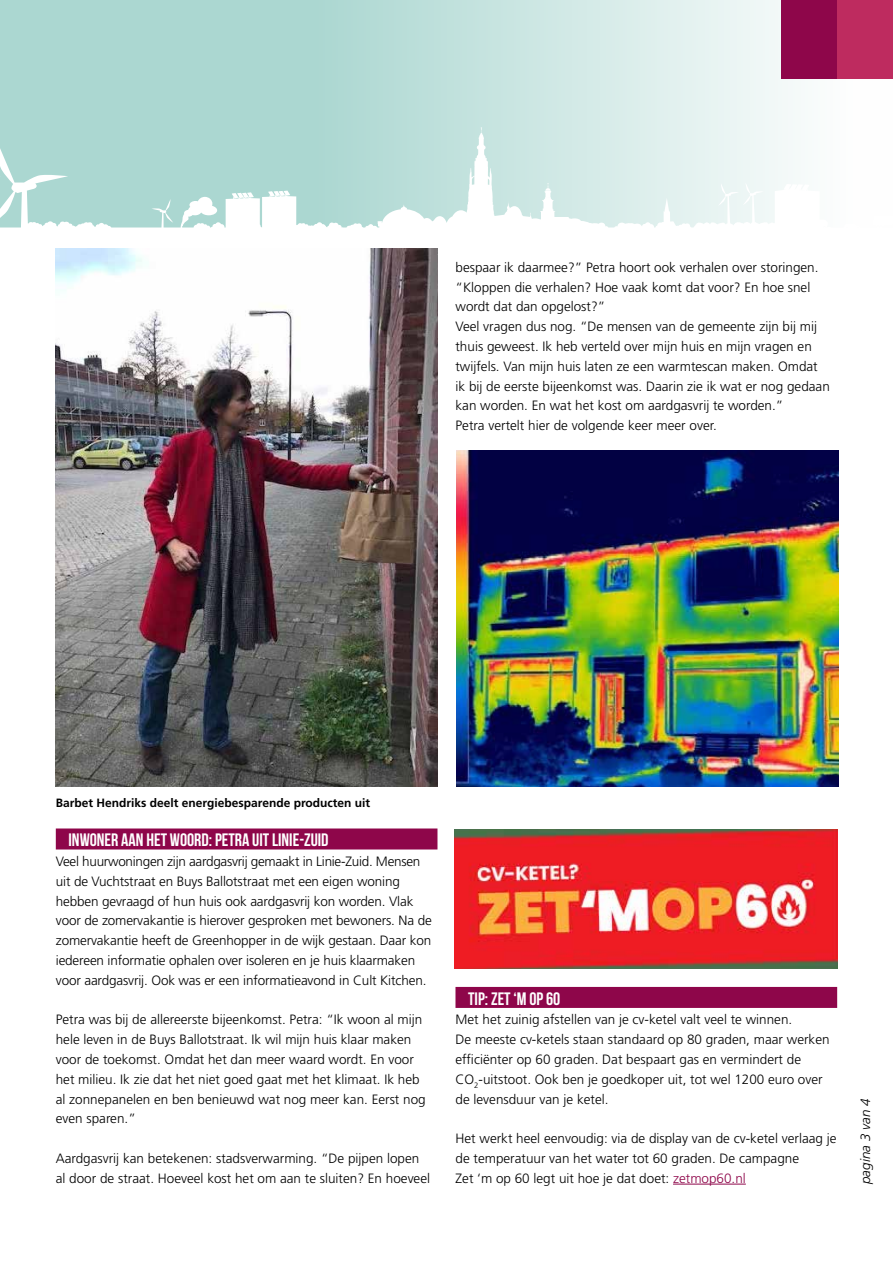
<style>
.page{position:relative;width:893px;height:1263px;background:#fff}
.page>*{position:absolute;margin:0;border:0;box-sizing:border-box;transform-origin:0 0}
.H2_KOPJE_WIT{font:700 18px "Bebas Neue";color:#fff}
.P_basistekst{font:300 13.5px/19.8px "Frutiger LT Std";color:#000}
.t1{font:italic 300 13.5px "Frutiger LT Std";color:#000}
.t2{font:700 12px "Frutiger LT Std";color:#000}
.s1{color:#8e064a}
</style>
<div class="page">
<svg style="left:0;top:0;width:795px;height:127px;background:#c0e1dc"></svg>
<svg style="left:0;top:127px;width:795px;height:177px"></svg>
<svg style="left:545px;top:183px;width:6px;height:8px"></svg>
<div style="left:837px;top:0;width:56px;height:79px;background:#be2b5f"></div>
<div style="left:781px;top:0;width:56px;height:79px;background:#8e064a"></div>
<div style="left:56px;top:828px;width:381px;height:21px;background:#8e064a"></div>
<div style="left:455px;top:987px;width:382px;height:21px;background:#8e064a"></div>
<hr style="left:673px;top:1184px;width:73px;height:1px;background:#8e064a">
<img style="left:56px;top:248px;width:381px;height:539px">
<img style="left:454px;top:829px;width:383px;height:139px">
<img style="left:456px;top:450px;width:383px;height:337px">
<p class="P_basistekst" style="left:455px;top:257px;width:365px">bespaar ik daarmee?” Petra hoort ook verhalen over storingen. “Kloppen die verhalen? Hoe vaak komt dat voor? En hoe snel wordt dat dan opgelost?”</p>
<p class="P_basistekst" style="left:455px;top:317px;width:376px">Veel vragen dus nog. “De mensen van de gemeente zijn bij mij thuis geweest. Ik heb verteld over mijn huis en mijn vragen en twijfels. Van mijn huis laten ze een warmtescan maken. Omdat ik bij de eerste bijeenkomst was. Daarin zie ik wat er nog gedaan kan worden. En wat het kost om aardgasvrij te worden.”</p>
<p class="P_basistekst" style="left:455px;top:416px;width:263px">Petra vertelt hier de volgende keer meer over.</p>
<p class="t2" style="left:56px;top:795px;width:316px">Barbet Hendriks deelt energiebesparende producten uit</p>
<p class="H2_KOPJE_WIT" style="left:69px;top:830px;width:262px">INWONER AAN HET WOORD: PETRA UIT LINIE-ZUID</p>
<p class="P_basistekst" style="left:56px;top:851px;width:377px">Veel huurwoningen zijn aardgasvrij gemaakt in Linie-Zuid. Mensen uit de Vuchtstraat en Buys Ballotstraat met een eigen woning hebben gevraagd of hun huis ook aardgasvrij kon worden. Vlak voor de zomervakantie is hierover gesproken met bewoners. Na de zomervakantie heeft de Greenhopper in de wijk gestaan. Daar kon iedereen informatie ophalen over isoleren en je huis klaarmaken voor aardgasvrij. Ook was er een informatieavond in Cult Kitchen.</p>
<p class="P_basistekst" style="left:56px;top:1010px;width:371px">Petra was bij de allereerste bijeenkomst. Petra: “Ik woon al mijn hele leven in de Buys Ballotstraat. Ik wil mijn huis klaar maken voor de toekomst. Omdat het dan meer waard wordt. En voor het milieu. Ik zie dat het niet goed gaat met het klimaat. Ik heb al zonnepanelen en ben benieuwd wat nog meer kan. Eerst nog even sparen.”</p>
<p class="P_basistekst" style="left:56px;top:1148px;width:376px">Aardgasvrij kan betekenen: stadsverwarming. “De pijpen lopen al door de straat. Hoeveel kost het om aan te sluiten? En hoeveel</p>
<p class="H2_KOPJE_WIT" style="left:468px;top:988px;width:94px">TIP: ZET ‘M OP 60</p>
<p class="P_basistekst" style="left:455px;top:1010px;width:376px">Met het zuinig afstellen van je cv-ketel valt veel te winnen.<br>De meeste cv-ketels staan standaard op 80 graden, maar werken efficiënter op 60 graden. Dat bespaart gas en vermindert de CO<sub>2</sub>-uitstoot. Ook ben je goedkoper uit, tot wel 1200 euro over de levensduur van je ketel.</p>
<p class="P_basistekst" style="left:455px;top:1129px;width:383px">Het werkt heel eenvoudig: via de display van de cv-ketel verlaag je de temperatuur van het water tot 60 graden. De campagne<br>Zet ‘m op 60 legt uit hoe je dat doet: <span class="s1">zetmop60.nl</span></p>
<p class="t1" style="left:858px;top:1184px;width:87px;rotate:-90deg">pagina 3 van 4</p>
</div>
